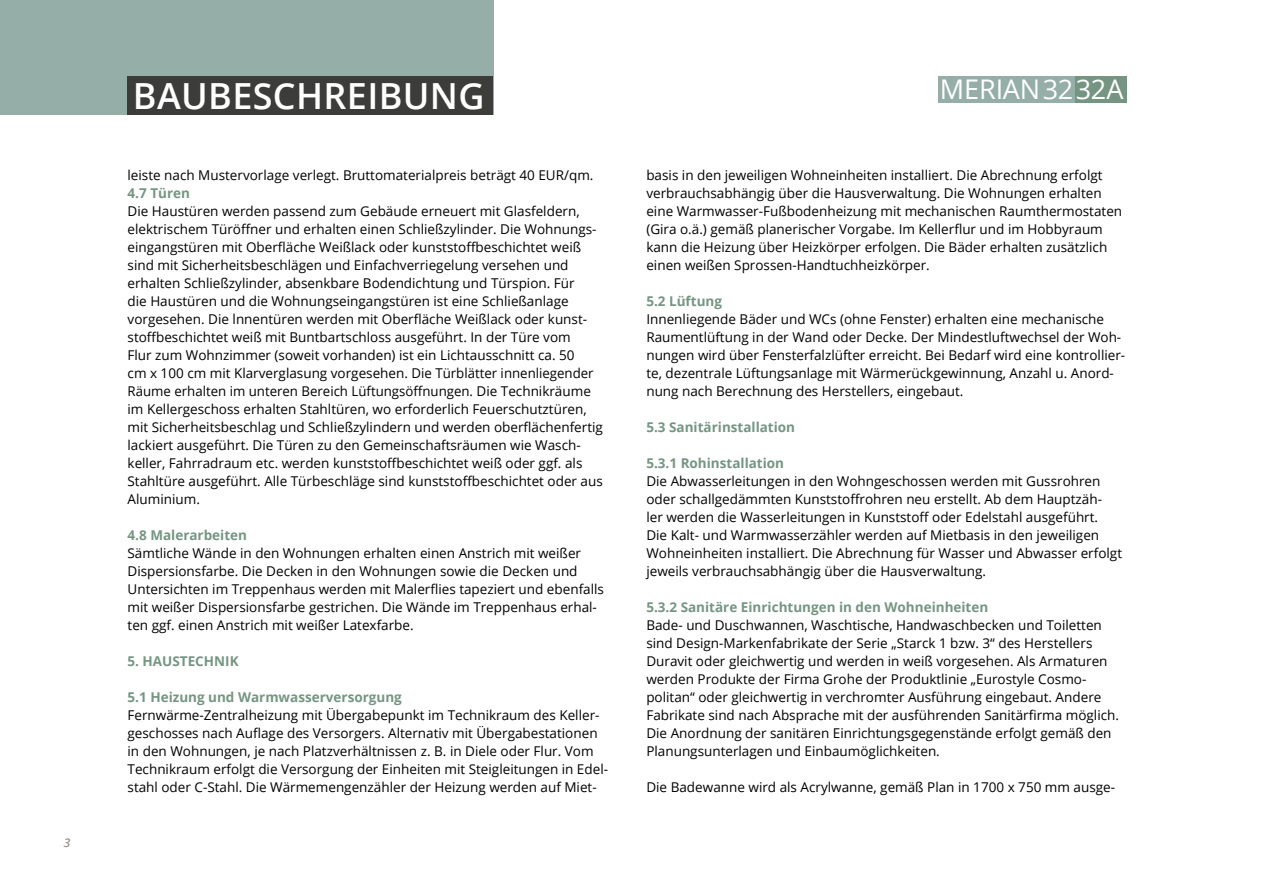
<style>
.page{position:relative;width:1263px;height:893px;background:#fff}
.page>*{position:absolute;margin:0;border:0;box-sizing:border-box;transform-origin:0 0}
.t1{font:600 36px "Open Sans";letter-spacing:.01em;color:#fff}
.t2{font:300 36px "Open Sans";letter-spacing:.01em;color:#fff}
.t3{font:27px "Open Sans";color:#fff}
.t4{font:13.5px/18px "Open Sans";color:#000}
.t5{font:700 13.5px "Open Sans";color:#759582}
.t6{font:italic 600 12px "Open Sans";color:#9b928e}
</style>
<div class="page">
<div style="left:938px;top:77px;width:137px;height:26px;background:#95afa8"></div>
<div style="left:1075px;top:77px;width:52px;height:26px;background:#759582"></div>
<div style="left:0;top:0;width:493px;height:115px;background:#95afa8"></div>
<div style="left:128px;top:77px;width:365px;height:38px;background:#3c3c3b"></div>
<p class="t6" style="left:64px;top:834px;width:8px">3</p>
<h1 class="t1" style="left:133px;top:71px;width:353px">BAUBESCHREIBUNG</h1>
<h2 class="t3" style="left:940px;top:71px;width:186px">MERIAN3232A</h2>
<h1 class="t2" style="left:133px;top:71px;width:224px">WOHNUNG 1</h1>
<p class="t4" style="left:128px;top:166px;width:467px">leiste nach Mustervorlage verlegt. Bruttomaterialpreis beträgt 40 EUR/qm.</p>
<p class="t5" style="left:128px;top:184px;width:64px">4.7 Türen</p>
<p class="t4" style="left:128px;top:202px;width:477px">Die Haustüren werden passend zum Gebäude erneuert mit Glasfeldern, elektrischem Türöffner und erhalten einen Schließzylinder. Die Wohnungs&shy;eingangstüren mit Oberfläche Weißlack oder kunststoffbeschichtet weiß sind mit Sicherheitsbeschlägen und Einfachverriegelung versehen und erhalten Schließzylinder, absenkbare Bodendichtung und Türspion. Für<br>die Haustüren und die Wohnungseingangstüren ist eine Schließanlage vorgesehen. Die lnnentüren werden mit Oberfläche Weißlack oder kunst&shy;stoffbeschichtet weiß mit Buntbartschloss ausgeführt. In der Türe vom<br>Flur zum Wohnzimmer (soweit vorhanden) ist ein Lichtausschnitt ca. 50<br>cm x 100 cm mit Klarverglasung vorgesehen. Die Türblätter innenliegender Räume erhalten im unteren Bereich Lüftungsöffnungen. Die Technikräume im Kellergeschoss erhalten Stahltüren, wo erforderlich Feuerschutztüren, mit Sicherheitsbeschlag und Schließzylindern und werden oberflächenfertig lackiert ausgeführt. Die Türen zu den Gemeinschaftsräumen wie Wasch&shy;keller, Fahrradraum etc. werden kunststoffbeschichtet weiß oder ggf. als Stahltüre ausgeführt. Alle Türbeschläge sind kunststoffbeschichtet oder aus Aluminium.</p>
<p class="t5" style="left:128px;top:526px;width:121px">4.8 Malerarbeiten</p>
<p class="t4" style="left:128px;top:544px;width:478px">Sämtliche Wände in den Wohnungen erhalten einen Anstrich mit weißer Dispersionsfarbe. Die Decken in den Wohnungen sowie die Decken und Untersichten im Treppenhaus werden mit Malerflies tapeziert und ebenfalls mit weißer Dispersionsfarbe gestrichen. Die Wände im Treppenhaus erhal&shy;ten ggf. einen Anstrich mit weißer Latexfarbe.</p>
<p class="t5" style="left:128px;top:652px;width:113px">5. HAUSTECHNIK</p>
<p class="t5" style="left:128px;top:688px;width:276px">5.1 Heizung und Warmwasserversorgung</p>
<p class="t4" style="left:128px;top:706px;width:482px">Fernwärme-Zentralheizung mit Übergabepunkt im Technikraum des Keller&shy;geschosses nach Auflage des Versorgers. Alternativ mit Übergabestationen in den Wohnungen, je nach Platzverhältnissen z. B. in Diele oder Flur. Vom Technikraum erfolgt die Versorgung der Einheiten mit Steigleitungen in Edel&shy;stahl oder C-Stahl. Die Wärmemengenzähler der Heizung werden auf Miet-</p>
<p class="t4" style="left:646px;top:166px;width:477px">basis in den jeweiligen Wohneinheiten installiert. Die Abrechnung erfolgt verbrauchsabhängig über die Hausverwaltung. Die Wohnungen erhalten eine Warmwasser-Fußbodenheizung mit mechanischen Raumthermostaten (Gira o.ä.) gemäß planerischer Vorgabe. Im Kellerflur und im Hobbyraum kann die Heizung über Heizkörper erfolgen. Die Bäder erhalten zusätzlich einen weißen Sprossen-Handtuchheizkörper.</p>
<p class="t5" style="left:646px;top:292px;width:77px">5.2 Lüftung</p>
<p class="t4" style="left:646px;top:310px;width:480px">Innenliegende Bäder und WCs (ohne Fenster) erhalten eine mechanische Raumentlüftung in der Wand oder Decke. Der Mindestluftwechsel der Woh&shy;nungen wird über Fensterfalzlüfter erreicht. Bei Bedarf wird eine kontrollier&shy;te, dezentrale Lüftungsanlage mit Wärmerückgewinnung, Anzahl u. Anord&shy;nung nach Berechnung des Herstellers, eingebaut.</p>
<p class="t5" style="left:646px;top:418px;width:150px">5.3 Sanitärinstallation</p>
<p class="t5" style="left:646px;top:454px;width:139px">5.3.1 Rohinstallation</p>
<p class="t4" style="left:646px;top:472px;width:477px">Die Abwasserleitungen in den Wohngeschossen werden mit Gussrohren oder schallgedämmten Kunststoffrohren neu erstellt. Ab dem Hauptzäh-<br>ler werden die Wasserleitungen in Kunststoff oder Edelstahl ausgeführt.<br>Die Kalt- und Warmwasserzähler werden auf Mietbasis in den jeweiligen Wohneinheiten installiert. Die Abrechnung für Wasser und Abwasser erfolgt jeweils verbrauchsabhängig über die Hausverwaltung.</p>
<p class="t5" style="left:646px;top:598px;width:343px">5.3.2 Sanitäre Einrichtungen in den Wohneinheiten</p>
<p class="t4" style="left:646px;top:616px;width:474px">Bade- und Duschwannen, Waschtische, Handwaschbecken und Toiletten sind Design-Markenfabrikate der Serie „Starck 1 bzw. 3“ des Herstellers Duravit oder gleichwertig und werden in weiß vorgesehen. Als Armaturen werden Produkte der Firma Grohe der Produktlinie „Eurostyle Cosmo&shy;politan“ oder gleichwertig in verchromter Ausführung eingebaut. Andere Fabrikate sind nach Absprache mit der ausführenden Sanitärfirma möglich.<br>Die Anordnung der sanitären Einrichtungsgegenstände erfolgt gemäß den Planungsunterlagen und Einbaumöglichkeiten.</p>
<p class="t4" style="left:646px;top:778px;width:470px">Die Badewanne wird als Acrylwanne, gemäß Plan in 1700 x 750 mm ausge-</p>
</div>
